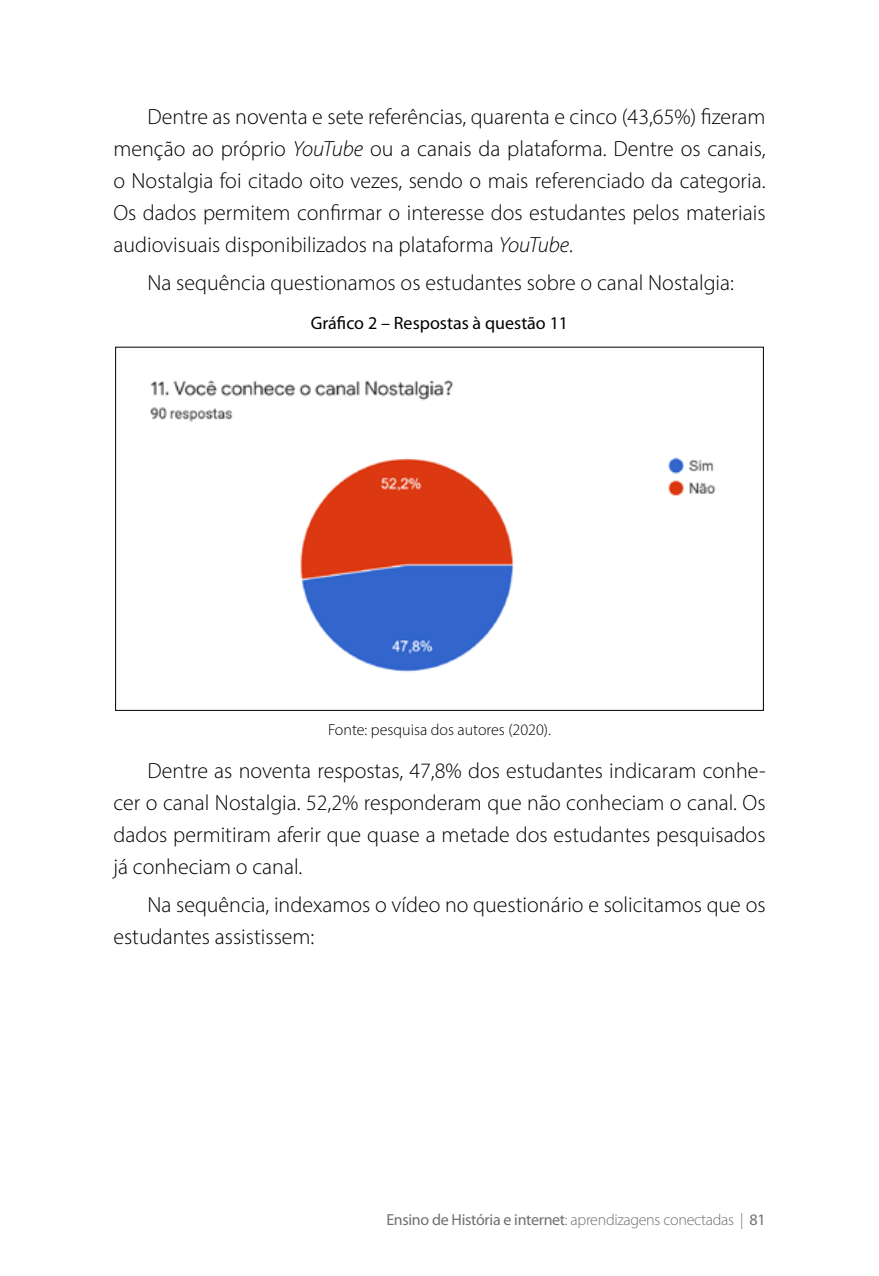
<style>
.page{position:relative;width:879px;height:1276px;background:#fff}
.page>*{position:absolute;margin:0;border:0;box-sizing:border-box;transform-origin:0 0}
.t1{font:300 22px/32px "Myriad Pro";color:#000;text-align:justify}
.t2{font:18px "Myriad Pro";color:#000}
.t3{font:16px "Myriad Pro";letter-spacing:-.02em;color:#706f6f}
.t4{font:300 16px "Myriad Pro";color:#000}
.s1{font-style:italic}
.s2{font-weight:300}
</style>
<div class="page">
<img style="left:150px;top:380px;width:566px;height:292px">
<p class="t1" style="left:113px;top:101px;width:654px;text-indent:34px">Dentre as noventa e sete referências, quarenta e cinco (43,65%) fizeram menção ao próprio <span class="s1">YouTube</span> ou a canais da plataforma. Dentre os canais, o Nostalgia foi citado oito vezes, sendo o mais referenciado da categoria.<br>Os dados permitem confirmar o interesse dos estudantes pelos materiais audiovisuais disponibilizados na plataforma <span class="s1">YouTube</span>.</p>
<p class="t1" style="left:147px;top:266px;width:588px">Na sequência questionamos os estudantes sobre o canal Nostalgia:</p>
<p class="t2" style="left:311px;top:312px;width:259px">Gráfico 2 – Respostas à questão 11</p>
<p class="t4" style="left:328px;top:719px;width:224px">Fonte: pesquisa dos autores (2020).</p>
<p class="t1" style="left:113px;top:754px;width:653px;text-indent:34px">Dentre as noventa respostas, 47,8% dos estudantes indicaram conhe&shy;cer o canal Nostalgia. 52,2% responderam que não conheciam o canal. Os dados permitiram aferir que quase a metade dos estudantes pesquisados já conheciam o canal.</p>
<p class="t1" style="left:113px;top:888px;width:653px;text-indent:34px">Na sequência, indexamos o vídeo no questionário e solicitamos que os estudantes assistissem:</p>
<p class="t3" style="left:386px;top:1210px;width:381px">Ensino de História e internet<span class="s2">: aprendizagens conectadas |</span> 81</p>
</div>
